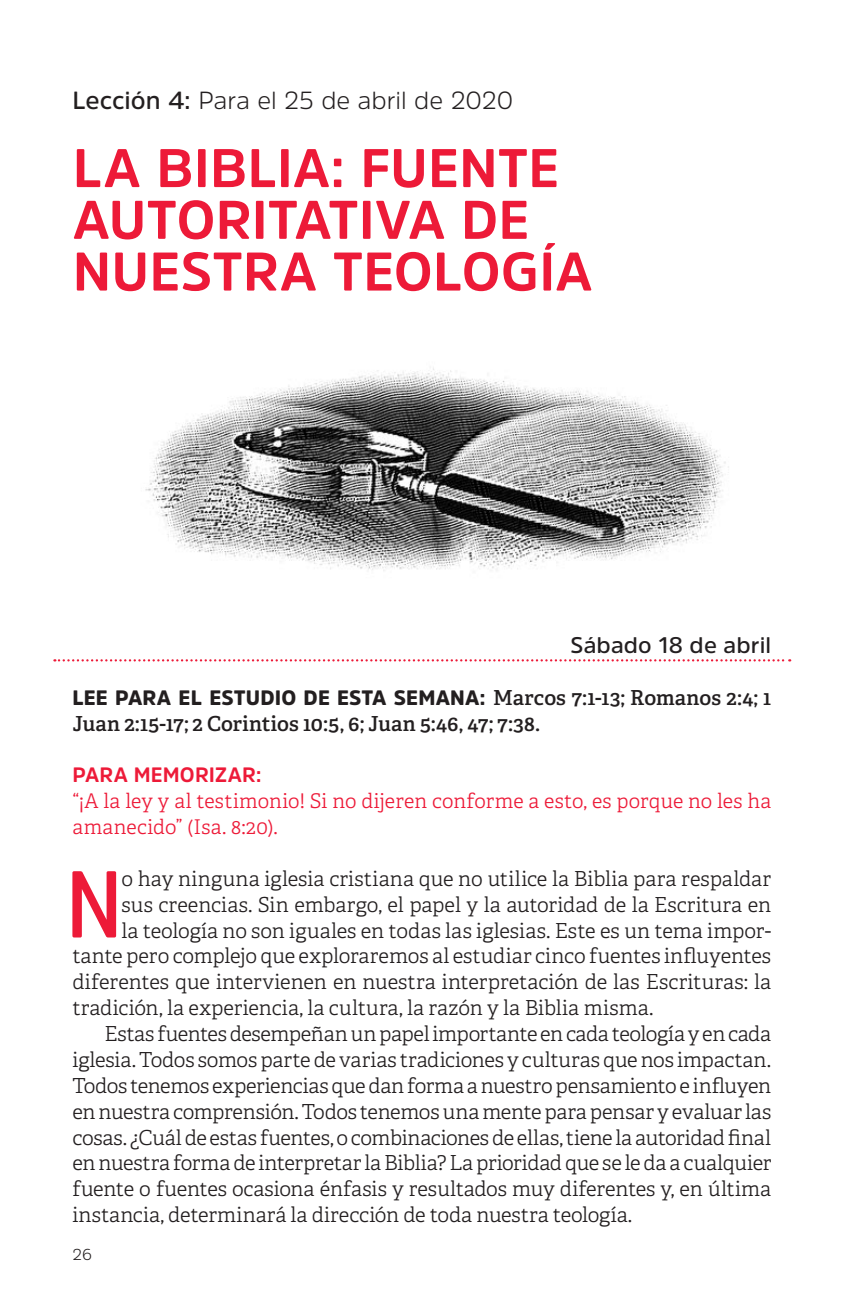
<style>
.page{position:relative;width:866px;height:1312px;background:#fff}
.page>*{position:absolute;margin:0;border:0;box-sizing:border-box;transform-origin:0 0}
.Párrafo_capitular_x1{font:600 94.27px "Amsi Pro Narw";color:#ed1a38}
.Título_Lección{font:700 54px/51.8px "Amsi Pro";color:#ed1a38}
.Lección_Nº{font:300 24.75px "Amsi Pro";color:#231f20}
.Fecha_Sábado{font:600 22.5px "Amsi Pro";letter-spacing:.005em;color:#231f20}
.Párrafo{font:300 20.7px/25.9px "Adelle Basic";letter-spacing:-.005em;color:#231f20;text-align:justify}
.Párrafo_capitular_x1-2{font:300 20.7px "Adelle Basic";color:#231f20}
.Lee_para_el_estudio{font:600 20.7px/25.9px "Adelle Basic";letter-spacing:.005em;color:#231f20}
.Para_Memorizar{font:700 20.7px "Amsi Pro";letter-spacing:.01em;color:#ed1a38}
.Versículo{font:300 20.25px/25.9px "Adelle Basic";letter-spacing:.01em;color:#ed1a38}
.t1{font:300 15.75px "Amsi Pro";color:#231f20}
.s1{font-weight:600}
.s2{font-family:"Amsi Pro";font-weight:900}
</style>
<div class="page">
<svg style="left:54px;top:659px;width:736px;height:2px"></svg>
<img style="left:145px;top:368px;width:584px;height:203px">
<p class="Lección_Nº" style="left:72px;top:84px;width:442px"><span class="s1">Lección 4:</span> Para el 25 de abril de 2020</p>
<p class="Título_Lección" style="left:73px;top:141px;width:521px">LA BIBLIA: FUENTE<br>AUTORITATIVA DE<br>NUESTRA TEOLOGÍA</p>
<p class="Fecha_Sábado" style="left:570px;top:629px;width:202px">Sábado 18 de abril</p>
<p class="Lee_para_el_estudio" style="left:72px;top:684px;width:700px"><span class="s2">LEE PARA EL ESTUDIO DE ESTA SEMANA:</span> Marcos 7:1-13; Romanos 2:4; 1<br>Juan 2:15-17; 2 Corintios 10:5, 6; Juan 5:46, 47; 7:38.</p>
<p class="Para_Memorizar" style="left:72px;top:761px;width:191px">PARA MEMORIZAR:</p>
<p class="Versículo" style="left:72px;top:788px;width:700px">“¡A la ley y al testimonio! Si no dijeren conforme a esto, es porque no les ha amanecido” (Isa. 8:20).</p>
<p class="Párrafo_capitular_x1" style="left:66px;top:840px;width:58px">N</p>
<p class="Párrafo_capitular_x1-2" style="left:121px;top:866px;width:651px">o hay ninguna iglesia cristiana que no utilice la Biblia para respaldar</p>
<p class="Párrafo_capitular_x1-2" style="left:121px;top:892px;width:651px">sus creencias. Sin embargo, el papel y la autoridad de la Escritura en</p>
<p class="Párrafo_capitular_x1-2" style="left:121px;top:918px;width:651px">la teología no son iguales en todas las iglesias. Este es un tema impor-</p>
<p class="Párrafo_capitular_x1-2" style="left:72px;top:943px;width:700px">tante pero complejo que exploraremos al estudiar cinco fuentes influyentes</p>
<p class="Párrafo_capitular_x1-2" style="left:72px;top:969px;width:700px">diferentes que intervienen en nuestra interpretación de las Escrituras: la</p>
<p class="Párrafo_capitular_x1-2" style="left:72px;top:995px;width:582px">tradición, la experiencia, la cultura, la razón y la Biblia misma.</p>
<p class="Párrafo" style="left:72px;top:1021px;width:700px;text-indent:32px">Estas fuentes desempeñan un papel importante en cada teología y en cada iglesia. Todos somos parte de varias tradiciones y culturas que nos impactan.<br>Todos tenemos experiencias que dan forma a nuestro pensamiento e influyen en nuestra comprensión. Todos tenemos una mente para pensar y evaluar las cosas. ¿Cuál de estas fuentes, o combinaciones de ellas, tiene la autoridad final en nuestra forma de interpretar la Biblia? La prioridad que se le da a cualquier fuente o fuentes ocasiona énfasis y resultados muy diferentes y, en última instancia, determinará la dirección de toda nuestra teología.</p>
<p class="t1" style="left:72px;top:1243px;width:21px">26</p>
</div>
